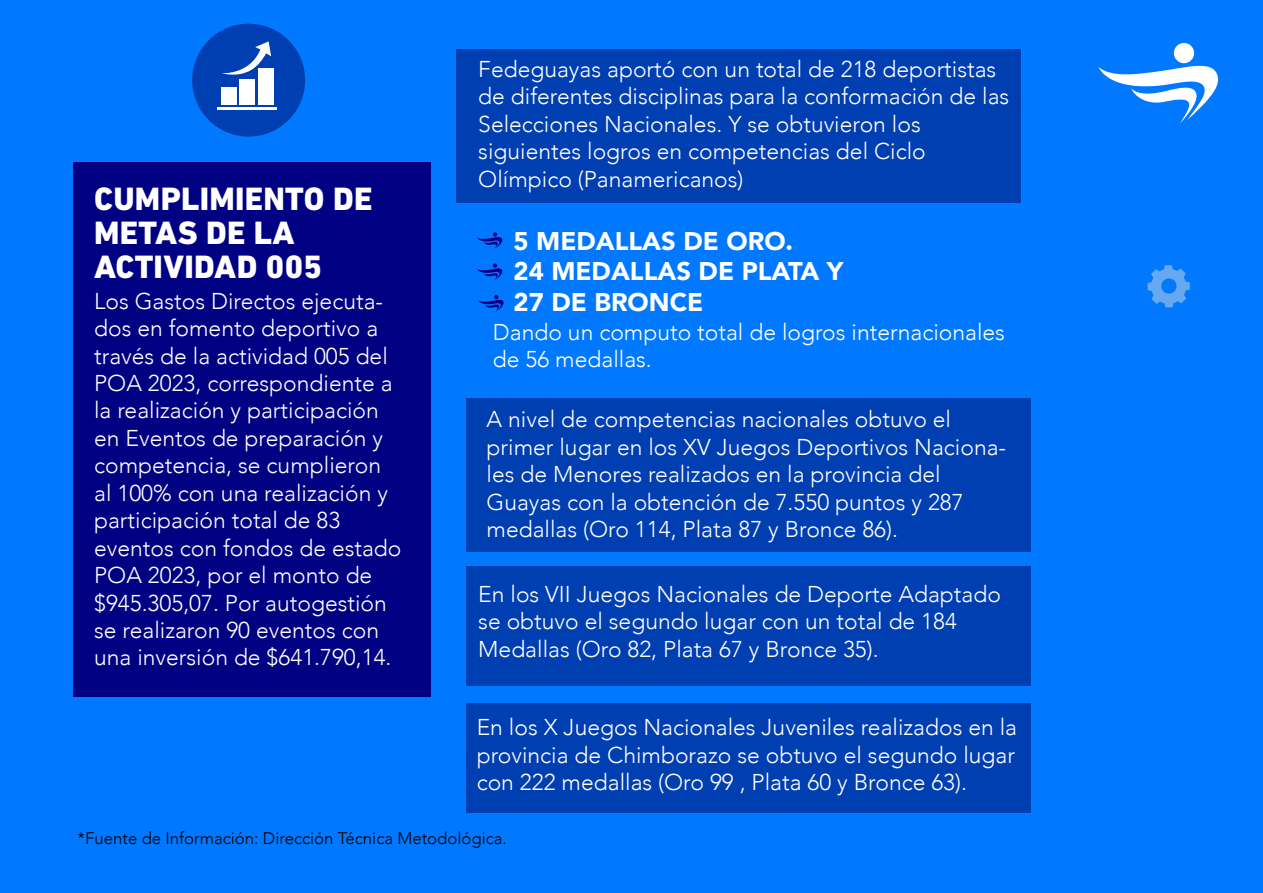
<style>
.page{position:relative;width:1263px;height:893px;background:#0078ff}
.page>*{position:absolute;margin:0;border:0;box-sizing:border-box;transform-origin:0 0}
.t1{font:800 32.85px/33.9px "DIN Next LT Pro";letter-spacing:.01em;color:#fff}
.t2{font:900 25.5px/30.6px "Avenir";color:#fff}
.t3{font:300 22.8px/27.5px "Avenir";color:#fff}
.t4{font:300 16.8px "Avenir";color:#000}
</style>
<div class="page">
<svg style="left:1147px;top:265px;width:43px;height:42px"></svg>
<div style="left:73px;top:162px;width:357px;height:535px;background:#000082"></div>
<div style="left:192px;top:24px;width:113px;height:113px;background:#003fb1;border-radius:50%"></div>
<div style="left:258px;top:69px;width:16px;height:36px;background:#fff"></div>
<div style="left:239px;top:79px;width:16px;height:26px;background:#fff"></div>
<div style="left:221px;top:88px;width:16px;height:17px;background:#fff"></div>
<svg style="left:222px;top:41px;width:49px;height:34px"></svg>
<hr style="left:218px;top:108px;width:59px;height:2px;background:#fff">
<svg style="left:477px;top:232px;width:26px;height:17px"></svg>
<svg style="left:477px;top:264px;width:26px;height:16px"></svg>
<svg style="left:478px;top:295px;width:26px;height:17px"></svg>
<div style="left:456px;top:49px;width:564px;height:154px;background:#003fb1"></div>
<div style="left:467px;top:398px;width:564px;height:153px;background:#003fb1"></div>
<div style="left:467px;top:566px;width:564px;height:120px;background:#003fb1"></div>
<div style="left:467px;top:704px;width:564px;height:109px;background:#003fb1"></div>
<svg style="left:1098px;top:66px;width:121px;height:58px"></svg>
<div style="left:1174px;top:43px;width:20px;height:20px;background:#fff;border-radius:50%"></div>
<h1 class="t1" style="left:94px;top:182px;width:280px">CUMPLIMIENTO DE<br>METAS DE LA<br>ACTIVIDAD 005</h1>
<p class="t3" style="left:94px;top:287px;width:309px">Los Gastos Directos ejecuta&shy;dos en fomento deportivo a través de la actividad 005 del<br>POA 2023, correspondiente a la realización y participación en Eventos de preparación y competencia, se cumplieron al 100% con una realización y participación total de 83 eventos con fondos de estado<br>POA 2023, por el monto de $945.305,07. Por autogestión se realizaron 90 eventos con una inversión de $641.790,14.</p>
<p class="t3" style="left:478px;top:55px;width:532px">Fedeguayas aportó con un total de 218 deportistas de diferentes disciplinas para la conformación de las Selecciones Nacionales. Y se obtuvieron los siguientes logros en competencias del Ciclo Olímpico (Panamericanos)</p>
<p class="t2" style="left:514px;top:225px;width:331px">5 MEDALLAS DE ORO.<br>24 MEDALLAS DE PLATA Y<br>27 DE BRONCE</p>
<p class="t3" style="left:493px;top:318px;width:513px">Dando un computo total de logros internacionales de 56 medallas.</p>
<p class="t3" style="left:487px;top:406px;width:521px">A nivel de competencias nacionales obtuvo el primer lugar en los XV Juegos Deportivos Naciona&shy;les de Menores realizados en la provincia del Guayas con la obtención de 7.550 puntos y 287 medallas (Oro 114, Plata 87 y Bronce 86).</p>
<p class="t3" style="left:478px;top:580px;width:524px">En los VII Juegos Nacionales de Deporte Adaptado se obtuvo el segundo lugar con un total de 184<br>Medallas (Oro 82, Plata 67 y Bronce 35).</p>
<p class="t3" style="left:477px;top:714px;width:542px;text-align:justify">En los X Juegos Nacionales Juveniles realizados en la provincia de Chimborazo se obtuvo el segundo lugar con 222 medallas (Oro 99 , Plata 60 y Bronce 63).</p>
<p class="t4" style="left:78px;top:828px;width:431px">*Fuente de Información: Dirección Técnica Metodológica.</p>
</div>
